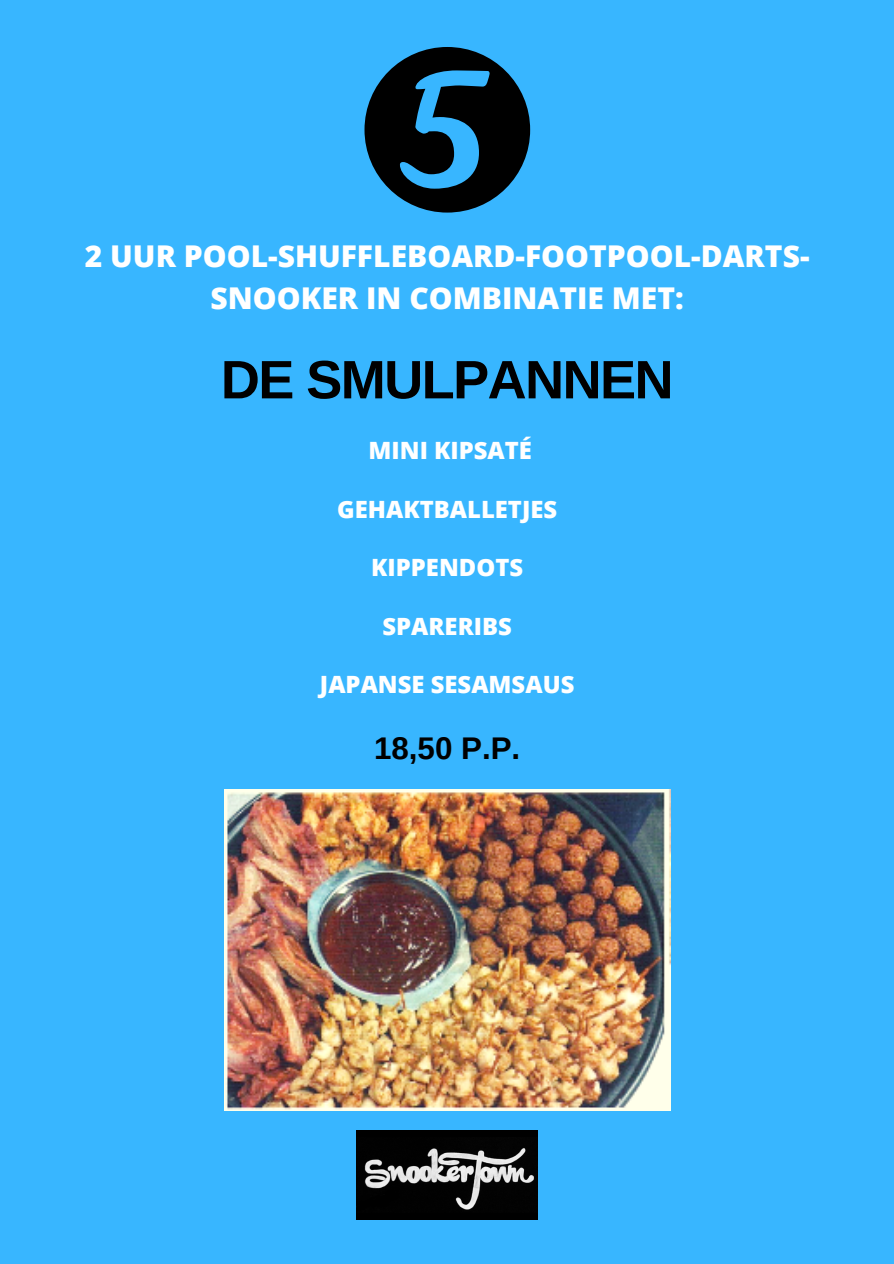
<style>
.page{position:relative;width:894px;height:1264px;background:#fff}
.page>*{position:absolute;margin:0;border:0;box-sizing:border-box;transform-origin:0 0}
.t1{font:700 54.15px "Arimo";letter-spacing:-.03em;color:#000}
.t2{font:700 31.35px "Arimo";color:#000}
.t3{font:800 30px/41.7px "Open Sans";color:#fff;text-align:center}
.t4{font:800 23.85px "Open Sans";color:#fff}
</style>
<div class="page">
<div style="left:0;top:0;width:893px;height:1263px;background:#38b6ff"></div>
<img style="left:356px;top:1130px;width:181px;height:89px">
<svg style="left:364px;top:47px;width:166px;height:165px"></svg>
<img style="left:224px;top:789px;width:446px;height:321px">
<p class="t3" style="left:85px;top:235px;width:726px">2 UUR POOL-SHUFFLEBOARD-FOOTPOOL-DARTS-<br>SNOOKER IN COMBINATIE MET:</p>
<p class="t1" style="left:221px;top:349px;width:454px">DE SMULPANNEN</p>
<p class="t4" style="left:368px;top:433px;width:165px">MINI KIPSATÉ</p>
<p class="t4" style="left:337px;top:492px;width:221px">GEHAKTBALLETJES</p>
<p class="t4" style="left:371px;top:550px;width:153px">KIPPENDOTS</p>
<p class="t4" style="left:382px;top:609px;width:131px">SPARERIBS</p>
<p class="t4" style="left:320px;top:667px;width:256px">JAPANSE SESAMSAUS</p>
<p class="t2" style="left:374px;top:730px;width:148px">18,50 P.P.</p>
</div>
